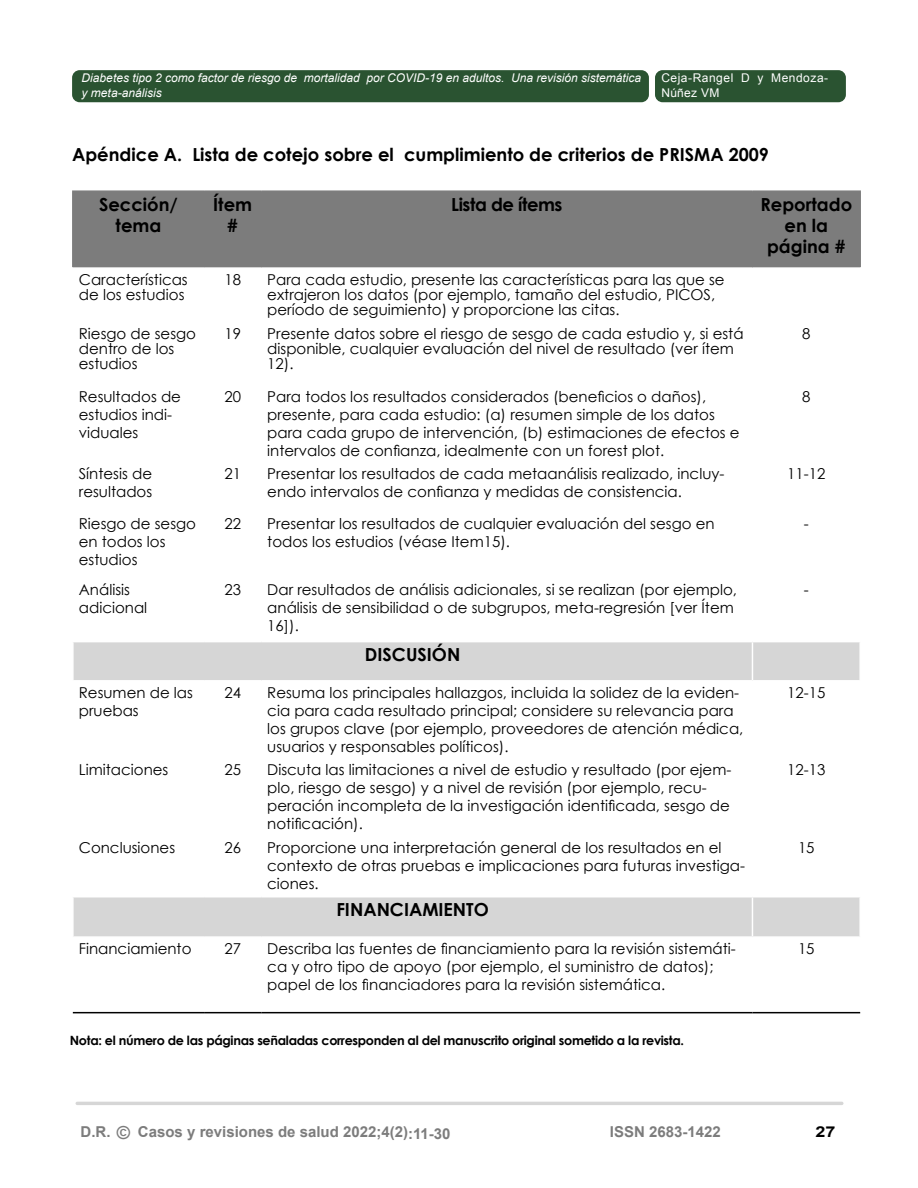
<style>
.page{position:relative;width:918px;height:1188px;background:#fff}
.page>*{position:absolute;margin:0;border:0;box-sizing:border-box;transform-origin:0 0}
.t1{font:700 18px/21px "Century Gothic";color:#000;text-align:center}
.t2{font:700 18px "Century Gothic";letter-spacing:-.025em;color:#000}
.t3{font:15px/18px "Century Gothic";color:#000}
.t4{font:700 15px "Arial";color:#7c7c7c}
.t5{font:700 15px "Arial";color:#000;scale:1.2 1}
.t6{font:700 12.75px "Century Gothic";letter-spacing:-.025em;color:#000}
.t7{font:italic 12px/15px "Arial";color:#fff}
.t8{font:12px/15px "Arial";letter-spacing:.045em;color:#fff}
.s1{font-size:18px}
</style>
<div class="page">
<hr style="left:76px;top:1102px;width:768px;height:3px;background:#d6d6d6;border-radius:2px">
<div style="left:72px;top:70px;width:577px;height:32px;background:#2a5331;border-radius:8px"></div>
<div style="left:655px;top:70px;width:191px;height:32px;background:#2a5331;border-radius:8px"></div>
<div style="left:74px;top:192px;width:785px;height:75px;background:#7c7c7c"></div>
<svg style="left:74px;top:642px;width:785px;height:294px"></svg>
<hr style="left:73px;top:1012px;width:131px;height:1px;background:#000">
<hr style="left:204px;top:1012px;width:57px;height:1px;background:#000">
<hr style="left:261px;top:1012px;width:491px;height:1px;background:#000">
<hr style="left:752px;top:1012px;width:108px;height:1px;background:#000">
<hr style="left:72px;top:190px;width:132px;height:2px;background:#7c7c7c">
<hr style="left:72px;top:192px;width:2px;height:75px;background:#7c7c7c">
<hr style="left:204px;top:190px;width:57px;height:2px;background:#7c7c7c">
<hr style="left:203px;top:192px;width:2px;height:75px;background:#7c7c7c">
<hr style="left:261px;top:190px;width:491px;height:2px;background:#7c7c7c">
<hr style="left:261px;top:192px;width:1px;height:75px;background:#7c7c7c">
<hr style="left:752px;top:190px;width:109px;height:2px;background:#7c7c7c">
<hr style="left:752px;top:192px;width:1px;height:75px;background:#7c7c7c">
<hr style="left:859px;top:192px;width:2px;height:75px;background:#7c7c7c">
<hr style="left:752px;top:642px;width:1px;height:38px;background:#fff">
<hr style="left:72px;top:680px;width:132px;height:2px;background:#fff">
<hr style="left:204px;top:680px;width:57px;height:2px;background:#fff">
<hr style="left:203px;top:682px;width:2px;height:75px;background:#fff">
<hr style="left:261px;top:680px;width:491px;height:2px;background:#fff">
<hr style="left:261px;top:682px;width:1px;height:75px;background:#fff">
<hr style="left:752px;top:680px;width:109px;height:2px;background:#fff">
<hr style="left:752px;top:682px;width:1px;height:75px;background:#fff">
<hr style="left:72px;top:757px;width:132px;height:2px;background:#fff">
<hr style="left:204px;top:757px;width:57px;height:2px;background:#fff">
<hr style="left:203px;top:759px;width:2px;height:76px;background:#fff">
<hr style="left:261px;top:757px;width:491px;height:2px;background:#fff">
<hr style="left:261px;top:759px;width:1px;height:76px;background:#fff">
<hr style="left:752px;top:757px;width:109px;height:2px;background:#fff">
<hr style="left:752px;top:759px;width:1px;height:76px;background:#fff">
<hr style="left:72px;top:835px;width:132px;height:1px;background:#fff">
<hr style="left:204px;top:835px;width:57px;height:1px;background:#fff">
<hr style="left:203px;top:836px;width:2px;height:60px;background:#fff">
<hr style="left:261px;top:835px;width:491px;height:1px;background:#fff">
<hr style="left:261px;top:836px;width:1px;height:60px;background:#fff">
<hr style="left:752px;top:835px;width:109px;height:1px;background:#fff">
<hr style="left:752px;top:836px;width:1px;height:60px;background:#fff">
<hr style="left:72px;top:896px;width:132px;height:1px;background:#fff">
<hr style="left:204px;top:896px;width:57px;height:1px;background:#fff">
<hr style="left:261px;top:896px;width:491px;height:1px;background:#fff">
<hr style="left:752px;top:896px;width:109px;height:1px;background:#fff">
<hr style="left:752px;top:897px;width:1px;height:39px;background:#fff">
<p class="t7" style="left:82px;top:71px;width:561px">Diabetes tipo 2 como factor de riesgo de mortalidad por COVID-19 en adultos. Una revisión sistemática y meta-análisis</p>
<p class="t8" style="left:661px;top:71px;width:168px">Ceja-Rangel D y Mendoza-<br>Núñez VM</p>
<p class="t1" style="left:72px;top:143px;width:698px">Apéndice A. Lista de cotejo sobre el cumplimiento de criterios de PRISMA 2009</p>
<p class="t1" style="left:99px;top:193px;width:80px">Sección/ tema</p>
<p class="t1" style="left:213px;top:193px;width:40px">Ítem #</p>
<p class="t2" style="left:451px;top:191px;width:113px">Lista de ítems</p>
<p class="t1" style="left:760px;top:193px;width:93px">Reportado en la página #</p>
<p class="t3" style="left:79px;top:272px;width:110px;line-height:15px">Características de los estudios</p>
<p class="t3" style="left:224px;top:271px;width:18px">18</p>
<p class="t3" style="left:267px;top:272px;width:459px;line-height:15px">Para cada estudio, presente las características para las que se extrajeron los datos (por ejemplo, tamaño del estudio, PICOS, período de seguimiento) y proporcione las citas.</p>
<p class="t3" style="left:79px;top:325px;width:119px;line-height:15px">Riesgo de sesgo dentro de los estudios</p>
<p class="t3" style="left:224px;top:324px;width:18px">19</p>
<p class="t3" style="left:267px;top:325px;width:478px;line-height:15px">Presente datos sobre el riesgo de sesgo de cada estudio y, si está disponible, cualquier evaluación del nivel de resultado (ver ítem<br>12).</p>
<p class="t3" style="left:802px;top:324px;width:10px">8</p>
<p class="t3" style="left:79px;top:387px;width:104px">Resultados de estudios indi&shy;viduales</p>
<p class="t3" style="left:224px;top:387px;width:18px">20</p>
<p class="t3" style="left:267px;top:387px;width:474px">Para todos los resultados considerados (beneficios o daños), presente, para cada estudio: (a) resumen simple de los datos para cada grupo de intervención, (b) estimaciones de efectos e intervalos de confianza, idealmente con un forest plot.</p>
<p class="t3" style="left:802px;top:387px;width:10px">8</p>
<p class="t3" style="left:79px;top:465px;width:75px">Síntesis de resultados</p>
<p class="t3" style="left:224px;top:465px;width:18px">21</p>
<p class="t3" style="left:267px;top:465px;width:459px">Presentar los resultados de cada metaanálisis realizado, incluy&shy;endo intervalos de confianza y medidas de consistencia.</p>
<p class="t3" style="left:787px;top:465px;width:40px">11-12</p>
<p class="t3" style="left:79px;top:515px;width:119px">Riesgo de sesgo en todos los estudios</p>
<p class="t3" style="left:224px;top:515px;width:18px">22</p>
<p class="t3" style="left:267px;top:515px;width:449px">Presentar los resultados de cualquier evaluación del sesgo en todos los estudios (véase Item15).</p>
<p class="t3" style="left:804px;top:515px;width:6px">-</p>
<p class="t3" style="left:79px;top:580px;width:70px">Análisis adicional</p>
<p class="t3" style="left:224px;top:580px;width:18px">23</p>
<p class="t3" style="left:267px;top:580px;width:471px">Dar resultados de análisis adicionales, si se realizan (por ejemplo, análisis de sensibilidad o de subgrupos, meta-regresión [ver Ítem<br>16]).</p>
<p class="t3" style="left:804px;top:580px;width:6px">-</p>
<p class="t1" style="left:365px;top:643px;width:97px">DISCUSIÓN</p>
<p class="t3" style="left:79px;top:683px;width:116px">Resumen de las pruebas</p>
<p class="t3" style="left:224px;top:683px;width:18px">24</p>
<p class="t3" style="left:267px;top:683px;width:478px">Resuma los principales hallazgos, incluida la solidez de la eviden&shy;cia para cada resultado principal; considere su relevancia para los grupos clave (por ejemplo, proveedores de atención médica, usuarios y responsables políticos).</p>
<p class="t3" style="left:787px;top:683px;width:40px">12-15</p>
<p class="t3" style="left:79px;top:761px;width:91px">Limitaciones</p>
<p class="t3" style="left:224px;top:761px;width:18px">25</p>
<p class="t3" style="left:267px;top:761px;width:466px">Discuta las limitaciones a nivel de estudio y resultado (por ejem&shy;plo, riesgo de sesgo) y a nivel de revisión (por ejemplo, recu&shy;peración incompleta de la investigación identificada, sesgo de notificación).</p>
<p class="t3" style="left:787px;top:761px;width:40px">12-13</p>
<p class="t3" style="left:79px;top:838px;width:98px">Conclusiones</p>
<p class="t3" style="left:224px;top:838px;width:18px">26</p>
<p class="t3" style="left:267px;top:838px;width:479px">Proporcione una interpretación general de los resultados en el contexto de otras pruebas e implicaciones para futuras investiga&shy;ciones.</p>
<p class="t3" style="left:798px;top:838px;width:18px">15</p>
<p class="t1" style="left:336px;top:898px;width:154px">FINANCIAMIENTO</p>
<p class="t3" style="left:79px;top:940px;width:114px">Financiamiento</p>
<p class="t3" style="left:224px;top:940px;width:18px">27</p>
<p class="t3" style="left:267px;top:940px;width:470px">Describa las fuentes de financiamiento para la revisión sistemáti&shy;ca y otro tipo de apoyo (por ejemplo, el suministro de datos); papel de los financiadores para la revisión sistemática.</p>
<p class="t3" style="left:798px;top:940px;width:18px">15</p>
<p class="t6" style="left:70px;top:1031px;width:616px">Nota: el número de las páginas señaladas corresponden al del manuscrito original sometido a la revista.</p>
<p class="t4" style="left:81px;top:1122px;width:372px">D.R. <span class="s1">©</span> Casos y revisiones de salud 2022;4(2):11-30</p>
<p class="t4" style="left:610px;top:1122px;width:112px">ISSN 2683-1422</p>
<p class="t5" style="left:815px;top:1122px;width:18px">27</p>
</div>
